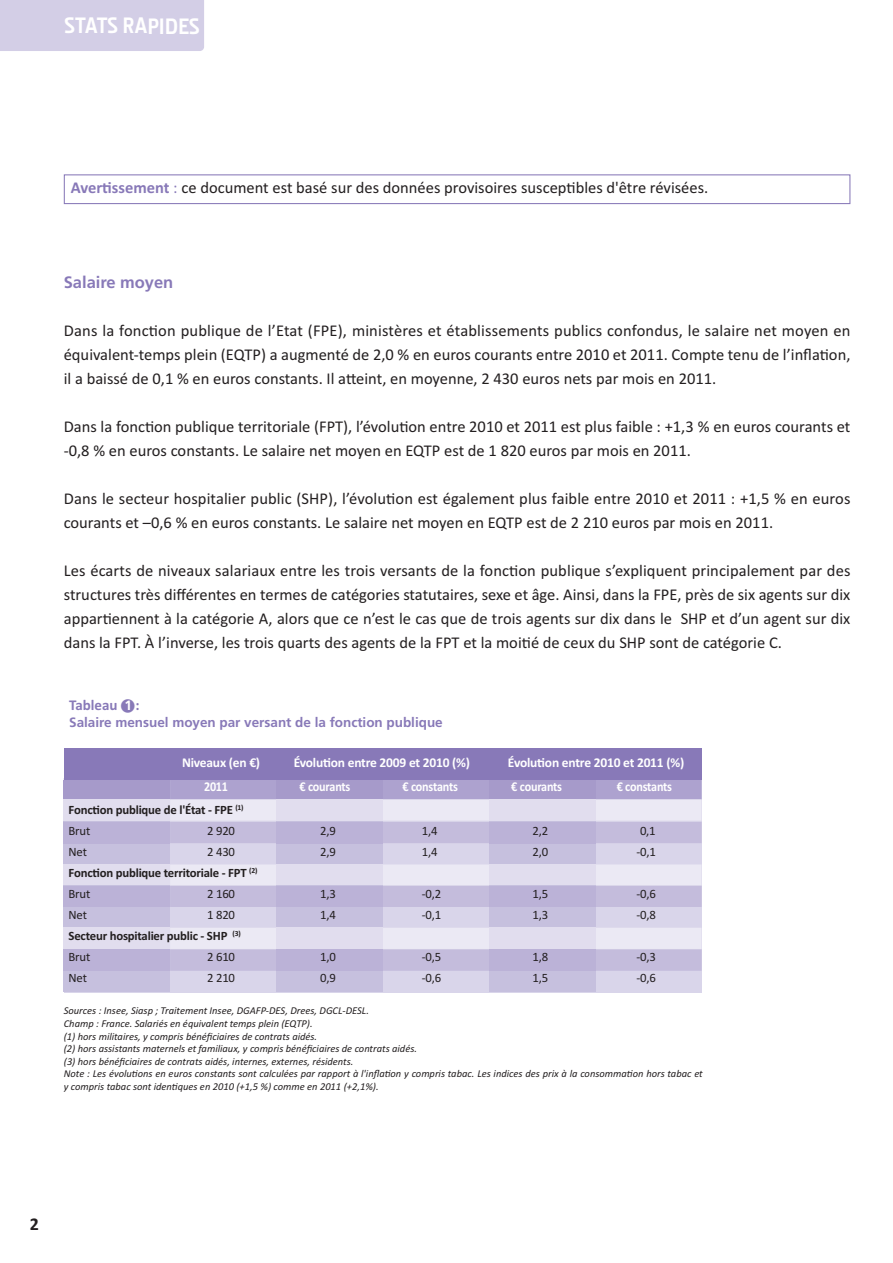
<style>
.page{position:relative;width:893px;height:1263px;background:#fff}
.page>*{position:absolute;margin:0;border:0;box-sizing:border-box;transform-origin:0 0}
.t1{font:700 22.5px "Section";color:#fff}
.t2{font:700 18px "Calibri";color:#231f20}
.t3{font:16.5px/24px "Calibri";color:#231f20;text-align:justify}
.t4{font:700 16.5px "Frutiger";color:#8879b8}
.t5{font:700 15px "Calibri";color:#8879b8}
.t6{font:700 13.5px "Calibri";letter-spacing:-.015em;color:#fff}
.t7{font:700 13.5px "Frutiger";color:#8879b8}
.t8{font:700 13.5px "Calibri";letter-spacing:-.015em;color:#fff;scale:.9 1}
.t9{font:12.75px "Calibri";letter-spacing:-.015em;color:#231f20}
.t10{font:700 12.75px/21px "Calibri";letter-spacing:-.015em;color:#231f20}
.t11{font:italic 10.5px/12.6px "Calibri";color:#231f20}
.s1{font-weight:700;color:#8879b8}
.s2{color:#8879b8}
.s3{font-family:"Frutiger";font-size:13.5px;color:#fff}
.s4{font-weight:400}
</style>
<div class="page">
<div style="left:64px;top:748px;width:638px;height:244px;background:#d9d5ea"></div>
<div style="left:64px;top:780px;width:106px;height:212px;background:#c6c0de"></div>
<div style="left:276px;top:780px;width:107px;height:212px;background:#c6c0de"></div>
<div style="left:489px;top:780px;width:106px;height:212px;background:#c6c0de"></div>
<div style="left:0;top:0;width:204px;height:51px;background:#d3cee6"></div>
<div style="left:64px;top:174px;width:786px;height:30px;border:1px solid #8879b8"></div>
<svg style="left:64px;top:780px;width:638px;height:63px;background:#c8c1df"></svg>
<div style="left:64px;top:822px;width:106px;height:21px;background:#bbb2d7"></div>
<div style="left:276px;top:822px;width:107px;height:21px;background:#bbb2d7"></div>
<div style="left:489px;top:822px;width:106px;height:21px;background:#bbb2d7"></div>
<svg style="left:64px;top:864px;width:638px;height:43px;background:#dad5e9"></svg>
<div style="left:64px;top:886px;width:106px;height:21px;background:#bbb2d7"></div>
<div style="left:276px;top:886px;width:107px;height:21px;background:#bbb2d7"></div>
<div style="left:489px;top:886px;width:106px;height:21px;background:#bbb2d7"></div>
<svg style="left:64px;top:928px;width:638px;height:43px;background:#dad5e9"></svg>
<div style="left:64px;top:949px;width:106px;height:22px;background:#bbb2d7"></div>
<div style="left:276px;top:949px;width:107px;height:22px;background:#bbb2d7"></div>
<div style="left:489px;top:949px;width:106px;height:22px;background:#bbb2d7"></div>
<div style="left:64px;top:748px;width:638px;height:32px;background:#8879b8"></div>
<h1 class="t1" style="left:65px;top:18px;width:137px">STATS RAPIDES</h1>
<p class="t3" style="left:71px;top:176px;width:639px"><span class="s1">Avertissement</span> <span class="s2">:</span> ce document est basé sur des données provisoires susceptibles d'être révisées.</p>
<p class="t4" style="left:64px;top:276px;width:111px">Salaire moyen</p>
<p class="t3" style="left:64px;top:318px;width:788px">Dans la fonction publique de l’Etat (FPE), ministères et établissements publics confondus, le salaire net moyen en équivalent-temps plein (EQTP) a augmenté de 2,0 % en euros courants entre 2010 et 2011. Compte tenu de l’inflation, il a baissé de 0,1 % en euros constants. Il atteint, en moyenne, 2 430 euros nets par mois en 2011.</p>
<p class="t3" style="left:64px;top:414px;width:788px">Dans la fonction publique territoriale (FPT), l’évolution entre 2010 et 2011 est plus faible : +1,3 % en euros courants et -0,8 % en euros constants. Le salaire net moyen en EQTP est de 1 820 euros par mois en 2011.</p>
<p class="t3" style="left:64px;top:486px;width:788px">Dans le secteur hospitalier public (SHP), l’évolution est également plus faible entre 2010 et 2011 : +1,5 % en euros courants et –0,6 % en euros constants. Le salaire net moyen en EQTP est de 2 210 euros par mois en 2011.</p>
<p class="t3" style="left:64px;top:558px;width:788px">Les écarts de niveaux salariaux entre les trois versants de la fonction publique s’expliquent principalement par des structures très différentes en termes de catégories statutaires, sexe et âge. Ainsi, dans la FPE, près de six agents sur dix appartiennent à la catégorie A, alors que ce n’est le cas que de trois agents sur dix dans le SHP et d’un agent sur dix dans la FPT. À l’inverse, les trois quarts des agents de la FPT et la moitié de ceux du SHP sont de catégorie C.</p>
<p class="t5" style="left:69px;top:696px;width:72px">Tableau ■<span class="s3">1</span> :</p>
<p class="t7" style="left:69px;top:717px;width:375px">Salaire mensuel moyen par versant de la fonction publique</p>
<p class="t6" style="left:182px;top:755px;width:80px">Niveaux (en €)</p>
<p class="t6" style="left:294px;top:755px;width:178px">Évolution entre 2009 et 2010 (%)</p>
<p class="t6" style="left:508px;top:755px;width:178px">Évolution entre 2010 et 2011 (%)</p>
<p class="t8" style="left:204px;top:778px;width:28px">2011</p>
<p class="t8" style="left:300px;top:778px;width:58px">€ courants</p>
<p class="t8" style="left:402px;top:778px;width:63px">€ constants</p>
<p class="t8" style="left:511px;top:778px;width:58px">€ courants</p>
<p class="t8" style="left:617px;top:778px;width:63px">€ constants</p>
<p class="t10" style="left:69px;top:799px;width:177px">Fonction publique de l'État - FPE <sup>(1)<br></sup><span class="s4">Brut</span></p>
<p class="t9" style="left:207px;top:823px;width:29px">2 920</p>
<p class="t9" style="left:320px;top:823px;width:17px">2,9</p>
<p class="t9" style="left:422px;top:823px;width:17px">1,4</p>
<p class="t9" style="left:533px;top:823px;width:17px">2,2</p>
<p class="t9" style="left:640px;top:823px;width:17px">0,1</p>
<p class="t9" style="left:69px;top:844px;width:20px">Net</p>
<p class="t9" style="left:207px;top:844px;width:29px">2 430</p>
<p class="t9" style="left:320px;top:844px;width:17px">2,9</p>
<p class="t9" style="left:422px;top:844px;width:17px">1,4</p>
<p class="t9" style="left:533px;top:844px;width:17px">2,0</p>
<p class="t9" style="left:636px;top:844px;width:21px">-0,1</p>
<p class="t10" style="left:69px;top:862px;width:190px">Fonction publique territoriale - FPT <sup>(2)<br></sup><span class="s4">Brut</span></p>
<p class="t9" style="left:207px;top:886px;width:29px">2 160</p>
<p class="t9" style="left:320px;top:886px;width:17px">1,3</p>
<p class="t9" style="left:422px;top:886px;width:21px">-0,2</p>
<p class="t9" style="left:533px;top:886px;width:17px">1,5</p>
<p class="t9" style="left:636px;top:886px;width:21px">-0,6</p>
<p class="t9" style="left:69px;top:907px;width:20px">Net</p>
<p class="t9" style="left:207px;top:907px;width:29px">1 820</p>
<p class="t9" style="left:320px;top:907px;width:17px">1,4</p>
<p class="t9" style="left:422px;top:907px;width:21px">-0,1</p>
<p class="t9" style="left:533px;top:907px;width:17px">1,3</p>
<p class="t9" style="left:636px;top:907px;width:21px">-0,8</p>
<p class="t10" style="left:69px;top:925px;width:174px">Secteur hospitalier public - SHP <sup>(3)<br></sup><span class="s4">Brut</span></p>
<p class="t9" style="left:207px;top:949px;width:29px">2 610</p>
<p class="t9" style="left:320px;top:949px;width:17px">1,0</p>
<p class="t9" style="left:422px;top:949px;width:21px">-0,5</p>
<p class="t9" style="left:533px;top:949px;width:17px">1,8</p>
<p class="t9" style="left:636px;top:949px;width:21px">-0,3</p>
<p class="t9" style="left:69px;top:970px;width:20px">Net</p>
<p class="t9" style="left:207px;top:970px;width:29px">2 210</p>
<p class="t9" style="left:320px;top:970px;width:17px">0,9</p>
<p class="t9" style="left:422px;top:970px;width:21px">-0,6</p>
<p class="t9" style="left:533px;top:970px;width:17px">1,5</p>
<p class="t9" style="left:636px;top:970px;width:21px">-0,6</p>
<p class="t11" style="left:64px;top:1004px;width:640px">Sources : Insee, Siasp ; Traitement Insee, DGAFP-DES, Drees, DGCL-DESL.<br>Champ : France. Salariés en équivalent temps plein (EQTP).<br>(1) hors militaires, y compris bénéficiaires de contrats aidés.<br>(2) hors assistants maternels et familiaux, y compris bénéficiaires de contrats aidés.<br>(3) hors bénéficiaires de contrats aidés, internes, externes, résidents.<br>Note : Les évolutions en euros constants sont calculées par rapport à l'inflation y compris tabac. Les indices des prix à la consommation hors tabac et y compris tabac sont identiques en 2010 (+1,5 %) comme en 2011 (+2,1%).</p>
<p class="t2" style="left:30px;top:1213px;width:11px">2</p>
</div>
